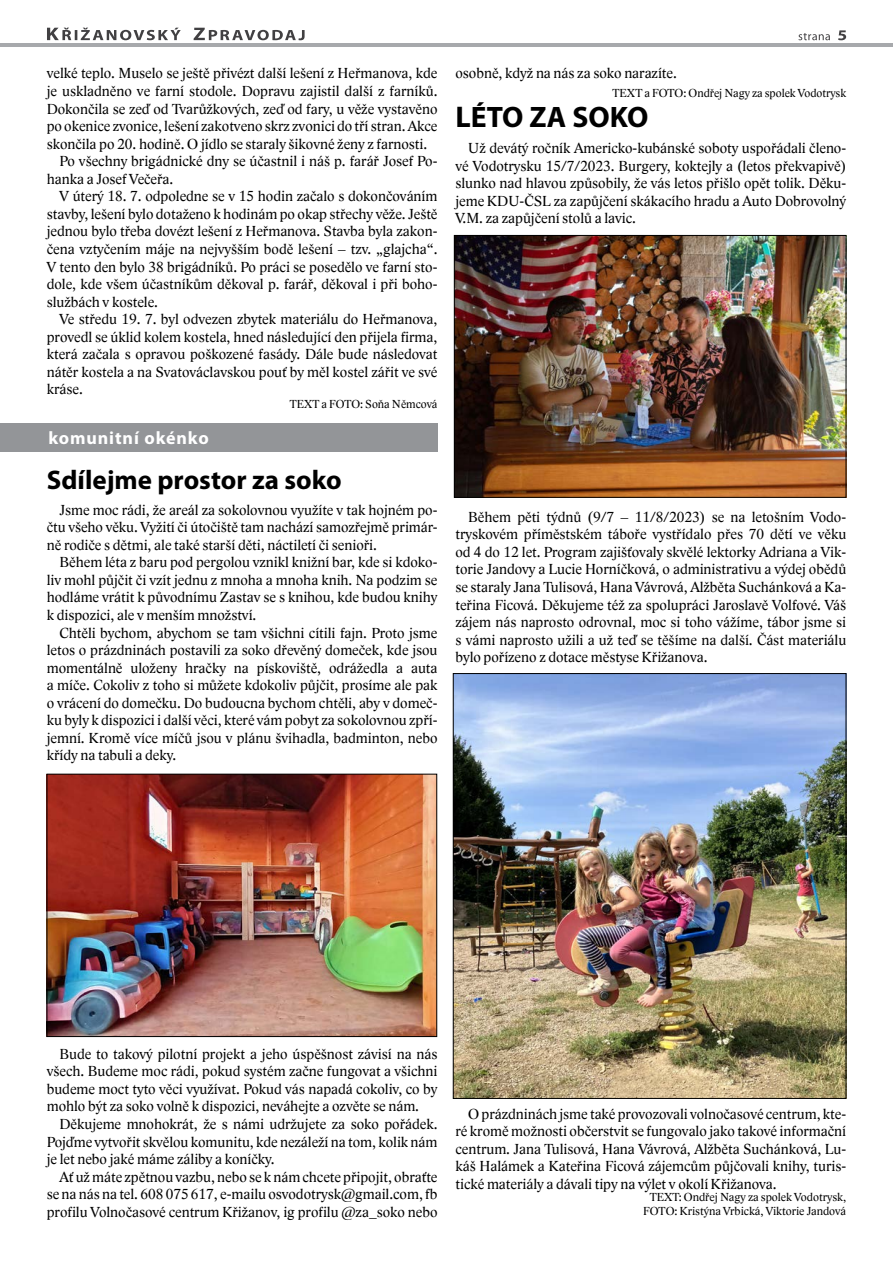
<style>
.page{position:relative;width:893px;height:1263px;background:#fff}
.page>*{position:absolute;margin:0;border:0;box-sizing:border-box;transform-origin:0 0}
.t1{font:29.7px "Myriad Pro Bold SC990";color:#000}
.t2{font:700 27px "Myriad Pro";color:#000}
.t3{font:700 18px "Myriad Pro";letter-spacing:.05em;color:#fff}
.t4{font:15px/17.5px "Lido STF";color:#000;text-align:justify}
.t5{font:12px/14.4px "Lido STF";color:#000;text-align:center}
.s1{font-size:30px}
</style>
<div class="page">
<div style="left:0;top:423px;width:438px;height:29px;background:#939598"></div>
<img style="left:455px;top:675px;width:389px;height:421px">
<img style="left:456px;top:237px;width:388px;height:258px">
<div style="left:454px;top:235px;width:392px;height:262px;border:1px solid #000"></div>
<img style="left:49px;top:776px;width:386px;height:259px">
<div style="left:47px;top:774px;width:390px;height:263px;border:1px solid #000"></div>
<hr style="left:0;top:44px;width:893px;height:3px;background:#a7a9ac">
<svg style="left:47px;top:28px;width:258px;height:12px"></svg>
<svg style="left:798px;top:30px;width:48px;height:10px"></svg>
<p class="t4" style="left:47px;top:65px;width:392px">velké teplo. Muselo se ještě přivézt další lešení z Heřmanova, kde</p>
<p class="t4" style="left:47px;top:82px;width:392px">je uskladněno ve farní stodole. Dopravu zajistil další z farníků.</p>
<p class="t4" style="left:47px;top:100px;width:392px">Dokončila se zeď od Tvarůžkových, zeď od fary, u věže vystavěno</p>
<p class="t4" style="left:47px;top:117px;width:392px">po okenice zvonice, lešení zakotveno skrz zvonici do tří stran. Akce</p>
<p class="t4" style="left:47px;top:135px;width:382px">skončila po 20. hodině. O jídlo se staraly šikovné ženy z farnosti.</p>
<p class="t4" style="left:60px;top:153px;width:379px">Po všechny brigádnické dny se účastnil i náš p. farář Josef Po-</p>
<p class="t4" style="left:47px;top:170px;width:128px">hanka a Josef Večeřa.</p>
<p class="t4" style="left:60px;top:188px;width:379px">V úterý 18. 7. odpoledne se v 15 hodin začalo s dokončováním</p>
<p class="t4" style="left:47px;top:205px;width:392px">stavby, lešení bylo dotaženo k hodinám po okap střechy věže. Ještě</p>
<p class="t4" style="left:47px;top:223px;width:392px">jednou bylo třeba dovézt lešení z Heřmanova. Stavba byla zakon-</p>
<p class="t4" style="left:47px;top:240px;width:392px">čena vztyčením máje na nejvyšším bodě lešení – tzv. „glajcha“.</p>
<p class="t4" style="left:47px;top:258px;width:392px">V tento den bylo 38 brigádníků. Po práci se posedělo ve farní sto-</p>
<p class="t4" style="left:47px;top:275px;width:392px">dole, kde všem účastníkům děkoval p. farář, děkoval i při boho-</p>
<p class="t4" style="left:47px;top:293px;width:113px">službách v kostele.</p>
<p class="t4" style="left:60px;top:310px;width:379px">Ve středu 19. 7. byl odvezen zbytek materiálu do Heřmanova,</p>
<p class="t4" style="left:47px;top:328px;width:392px">provedl se úklid kolem kostela, hned následující den přijela firma,</p>
<p class="t4" style="left:47px;top:346px;width:392px">která začala s opravou poškozené fasády. Dále bude následovat</p>
<p class="t4" style="left:47px;top:363px;width:392px">nátěr kostela a na Svatováclavskou pouť by měl kostel zářit ve své</p>
<p class="t4" style="left:47px;top:381px;width:38px">kráse.</p>
<p class="t5" style="left:290px;top:396px;width:149px">TEXT a FOTO: Soňa Němcová</p>
<p class="t3" style="left:48px;top:428px;width:162px">komunitní okénko</p>
<h2 class="t2" style="left:47px;top:464px;width:296px">Sdílejme prostor za soko</h2>
<p class="t4" style="left:47px;top:501px;width:392px;text-indent:13px">Jsme moc rádi, že areál za sokolovnou využíte v tak hojném po&shy;čtu všeho věku. Vyžití či útočiště tam nachází samozřejmě primár&shy;ně rodiče s dětmi, ale také starší děti, náctiletí či senioři.</p>
<p class="t4" style="left:47px;top:554px;width:392px;text-indent:13px">Během léta z baru pod pergolou vznikl knižní bar, kde si kdoko&shy;liv mohl půjčit či vzít jednu z mnoha a mnoha knih. Na podzim se hodláme vrátit k původnímu Zastav se s knihou, kde budou knihy k dispozici, ale v menším množství.</p>
<p class="t4" style="left:47px;top:624px;width:392px;text-indent:13px">Chtěli bychom, abychom se tam všichni cítili fajn. Proto jsme letos o prázdninách postavili za soko dřevěný domeček, kde jsou momentálně uloženy hračky na pískoviště, odrážedla a auta a míče. Cokoliv z toho si můžete kdokoliv půjčit, prosíme ale pak o vrácení do domečku. Do budoucna bychom chtěli, aby v domeč&shy;ku byly k dispozici i další věci, které vám pobyt za sokolovnou zpří&shy;jemní. Kromě více míčů jsou v plánu švihadla, badminton, nebo křídy na tabuli a deky.</p>
<p class="t4" style="left:455px;top:65px;width:223px">osobně, když na nás za soko narazíte.</p>
<p class="t5" style="left:612px;top:86px;width:235px">TEXT a FOTO: Ondřej Nagy za spolek Vodotrysk</p>
<h1 class="t1" style="left:455px;top:100px;width:194px"><span class="s1">L</span>ÉTO ZA SOKO</h1>
<p class="t4" style="left:455px;top:139px;width:392px;text-indent:13px">Už devátý ročník Americko-kubánské soboty uspořádali členo&shy;vé Vodotrysku 15/7/2023. Burgery, koktejly a (letos překvapivě) slunko nad hlavou způsobily, že vás letos přišlo opět tolik. Děku&shy;jeme KDU-ČSL za zapůjčení skákacího hradu a Auto Dobrovolný V.M. za zapůjčení stolů a lavic.</p>
<p class="t4" style="left:455px;top:508px;width:392px;text-indent:13px">Během pěti týdnů (9/7 – 11/8/2023) se na letošním Vodo&shy;tryskovém příměstském táboře vystřídalo přes 70 dětí ve věku od 4 do 12 let. Program zajišťovaly skvělé lektorky Adriana a Vik&shy;torie Jandovy a Lucie Horníčková, o administrativu a výdej obědů se staraly Jana Tulisová, Hana Vávrová, Alžběta Suchánková a Ka&shy;teřina Ficová. Děkujeme též za spolupráci Jaroslavě Volfové. Váš zájem nás naprosto odrovnal, moc si toho vážíme, tábor jsme si s vámi naprosto užili a už teď se těšíme na další. Část materiálu bylo pořízeno z dotace městyse Křižanova.</p>
<p class="t4" style="left:47px;top:1045px;width:392px;text-indent:13px">Bude to takový pilotní projekt a jeho úspěšnost závisí na nás všech. Budeme moc rádi, pokud systém začne fungovat a všichni budeme moct tyto věci využívat. Pokud vás napadá cokoliv, co by mohlo být za soko volně k dispozici, neváhejte a ozvěte se nám.</p>
<p class="t4" style="left:47px;top:1115px;width:392px;text-indent:13px">Děkujeme mnohokrát, že s námi udržujete za soko pořádek.<br>Pojďme vytvořit skvělou komunitu, kde nezáleží na tom, kolik nám je let nebo jaké máme záliby a koníčky.</p>
<p class="t4" style="left:47px;top:1168px;width:392px;text-indent:13px">Ať už máte zpětnou vazbu, nebo se k nám chcete připojit, obraťte se na nás na tel. 608 075 617, e-mailu osvodotrysk@gmail.com, fb profilu Volnočasové centrum Křižanov, ig profilu @za_soko nebo</p>
<p class="t4" style="left:455px;top:1105px;width:392px;text-indent:13px">O prázdninách jsme také provozovali volnočasové centrum, kte&shy;ré kromě možnosti občerstvit se fungovalo jako takové informační centrum. Jana Tulisová, Hana Vávrová, Alžběta Suchánková, Lu&shy;káš Halámek a Kateřina Ficová zájemcům půjčovali knihy, turis&shy;tické materiály a dávali tipy na výlet v okolí Křižanova.</p>
<p class="t5" style="left:643px;top:1189px;width:204px">TEXT: Ondřej Nagy za spolek Vodotrysk,<br>FOTO: Kristýna Vrbická, Viktorie Jandová</p>
</div>
